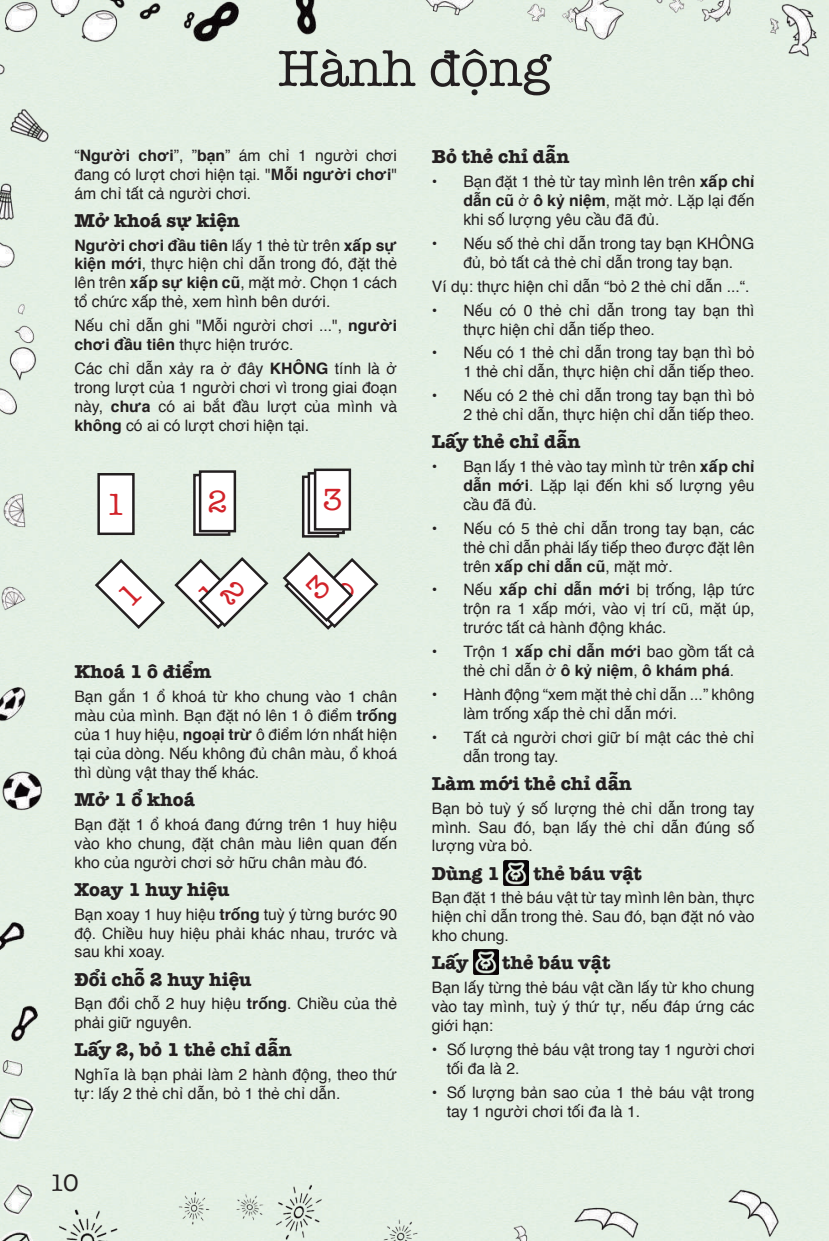
<style>
.page{position:relative;width:829px;height:1241px;background:#fff}
.page>*{position:absolute;margin:0;border:0;box-sizing:border-box;transform-origin:0 0}
.t1{font:52.5px "American Typewriter";color:#231f20}
.t2{font:31.5px "American Typewriter";color:#d1232a}
.t3{font:24.5px "American Typewriter";color:#231f20}
.t4{font:700 19.25px "American Typewriter";color:#231f20}
.t5{font:15.75px/18.9px "Helvetica";color:#231f20;text-align:justify}
.s1{font-weight:700}
</style>
<div class="page">
<div style="left:0;top:0;width:828px;height:1240px;background:#e4efe4"></div>
<img style="left:504px;top:860px;width:24px;height:24px">
<img style="left:473px;top:949px;width:25px;height:25px">
<div style="left:99px;top:474px;width:34px;height:59px;background:#fff"></div>
<div style="left:97px;top:473px;width:38px;height:62px;border:2px solid #231f20"></div>
<svg style="left:196px;top:477px;width:31px;height:56px"></svg>
<div style="left:193px;top:474px;width:37px;height:62px;border:2px solid #231f20"></div>
<div style="left:200px;top:471px;width:35px;height:60px;background:#fff"></div>
<div style="left:199px;top:470px;width:37px;height:62px;border:2px solid #231f20"></div>
<div style="left:303px;top:476px;width:35px;height:60px;background:#fff"></div>
<div style="left:302px;top:475px;width:37px;height:62px;border:2px solid #231f20"></div>
<svg style="left:310px;top:475px;width:32px;height:56px"></svg>
<div style="left:307px;top:472px;width:38px;height:62px;border:2px solid #231f20"></div>
<div style="left:315px;top:469px;width:35px;height:60px;background:#fff"></div>
<div style="left:314px;top:468px;width:37px;height:62px;border:2px solid #231f20"></div>
<svg style="left:93px;top:555px;width:177px;height:75px"></svg>
<svg style="left:281px;top:550px;width:99px;height:81px"></svg>
<h1 class="t1" style="left:278px;top:28px;width:275px">Hành động</h1>
<p class="t5" style="left:74px;top:146px;width:324px">“<span class="s1">Người chơi</span>”, ”<span class="s1">bạn</span>” ám chỉ 1 người chơi đang có lượt chơi hiện tại. "<span class="s1">Mỗi người chơi</span>" ám chỉ tất cả người chơi.</p>
<p class="t4" style="left:74px;top:203px;width:167px">Mở khoá sự kiện</p>
<p class="t5" style="left:74px;top:236px;width:324px"><span class="s1">Người chơi đầu tiên</span> lấy 1 thẻ từ trên <span class="s1">xấp sự kiện mới</span>, thực hiện chỉ dẫn trong đó, đặt thẻ lên trên <span class="s1">xấp sự kiện cũ</span>, mặt mở. Chọn 1 cách tổ chức xấp thẻ, xem hình bên dưới.</p>
<p class="t5" style="left:74px;top:316px;width:324px">Nếu chỉ dẫn ghi "Mỗi người chơi ...", <span class="s1">người chơi đầu tiên</span> thực hiện trước.</p>
<p class="t5" style="left:74px;top:359px;width:324px">Các chỉ dẫn xảy ra ở đây <span class="s1">KHÔNG</span> tính là ở trong lượt của 1 người chơi vì trong giai đoạn này, <span class="s1">chưa</span> có ai bắt đầu lượt của mình và <span class="s1">không</span> có ai có lượt chơi hiện tại.</p>
<h2 class="t2" style="left:106px;top:480px;width:22px">1</h2>
<h2 class="t2" style="left:202px;top:479px;width:27px">12</h2>
<h2 class="t2" style="left:310px;top:479px;width:33px">123</h2>
<p class="t4" style="left:74px;top:655px;width:138px">Khoá 1 ô điểm</p>
<p class="t5" style="left:74px;top:687px;width:324px">Bạn gắn 1 ổ khoá từ kho chung vào 1 chân màu của mình. Bạn đặt nó lên 1 ô điểm <span class="s1">trống </span>của 1 huy hiệu, <span class="s1">ngoại trừ</span> ô điểm lớn nhất hiện tại của dòng. Nếu không đủ chân màu, ổ khoá thì dùng vật thay thế khác.</p>
<p class="t4" style="left:74px;top:782px;width:122px">Mở 1 ổ khoá</p>
<p class="t5" style="left:74px;top:815px;width:324px">Bạn đặt 1 ổ khoá đang đứng trên 1 huy hiệu vào kho chung, đặt chân màu liên quan đến kho của người chơi sở hữu chân màu đó.</p>
<p class="t4" style="left:74px;top:872px;width:156px">Xoay 1 huy hiệu</p>
<p class="t5" style="left:74px;top:904px;width:324px">Bạn xoay 1 huy hiệu <span class="s1">trống</span> tuỳ ý từng bước 90 độ. Chiều huy hiệu phải khác nhau, trước và sau khi xoay.</p>
<p class="t4" style="left:74px;top:962px;width:178px">Đổi chỗ 2 huy hiệu</p>
<p class="t5" style="left:74px;top:994px;width:324px">Bạn đổi chỗ 2 huy hiệu <span class="s1">trống</span>. Chiều của thẻ phải giữ nguyên.</p>
<p class="t4" style="left:74px;top:1033px;width:219px">Lấy 2, bỏ 1 thẻ chỉ dẫn</p>
<p class="t5" style="left:74px;top:1065px;width:324px">Nghĩa là bạn phải làm 2 hành động, theo thứ tự: lấy 2 thẻ chỉ dẫn, bỏ 1 thẻ chỉ dẫn.</p>
<h3 class="t3" style="left:50px;top:1164px;width:31px">10</h3>
<p class="t4" style="left:432px;top:140px;width:139px">Bỏ thẻ chỉ dẫn</p>
<p class="t5" style="left:463px;top:173px;width:292px;text-indent:-32px">• Bạn đặt 1 thẻ từ tay mình lên trên <span class="s1">xấp chỉ dẫn cũ</span> ở <span class="s1">ô kỷ niệm</span>, mặt mở. Lặp lại đến khi số lượng yêu cầu đã đủ.</p>
<p class="t5" style="left:463px;top:234px;width:292px;text-indent:-32px">• Nếu số thẻ chỉ dẫn trong tay bạn KHÔNG đủ, bỏ tất cả thẻ chỉ dẫn trong tay bạn.</p>
<p class="t5" style="left:432px;top:277px;width:319px">Ví dụ: thực hiện chỉ dẫn “bỏ 2 thẻ chỉ dẫn ...“.</p>
<p class="t5" style="left:463px;top:301px;width:292px;text-indent:-32px">• Nếu có 0 thẻ chỉ dẫn trong tay bạn thì thực hiện chỉ dẫn tiếp theo.</p>
<p class="t5" style="left:432px;top:344px;width:324px;text-align:right">• Nếu có 1 thẻ chỉ dẫn trong tay bạn thì bỏ<br>1 thẻ chỉ dẫn, thực hiện chỉ dẫn tiếp theo.</p>
<p class="t5" style="left:432px;top:386px;width:324px;text-align:right">• Nếu có 2 thẻ chỉ dẫn trong tay bạn thì bỏ<br>2 thẻ chỉ dẫn, thực hiện chỉ dẫn tiếp theo.</p>
<p class="t4" style="left:432px;top:425px;width:150px">Lấy thẻ chỉ dẫn</p>
<p class="t5" style="left:463px;top:457px;width:292px;text-indent:-32px">• Bạn lấy 1 thẻ vào tay mình từ trên <span class="s1">xấp chỉ dẫn mới</span>. Lặp lại đến khi số lượng yêu cầu đã đủ.</p>
<p class="t5" style="left:463px;top:519px;width:292px;text-indent:-32px">• Nếu có 5 thẻ chỉ dẫn trong tay bạn, các thẻ chỉ dẫn phải lấy tiếp theo được đặt lên trên <span class="s1">xấp chỉ dẫn cũ</span>, mặt mở.</p>
<p class="t5" style="left:463px;top:581px;width:292px;text-indent:-32px">• Nếu <span class="s1">xấp chỉ dẫn mới</span> bị trống, lập tức trộn ra 1 xấp mới, vào vị trí cũ, mặt úp, trước tất cả hành động khác.</p>
<p class="t5" style="left:463px;top:642px;width:292px;text-indent:-32px">• Trộn 1 <span class="s1">xấp chỉ dẫn mới</span> bao gồm tất cả thẻ chỉ dẫn ở <span class="s1">ô kỷ niệm</span>, <span class="s1">ô khám phá</span>.</p>
<p class="t5" style="left:463px;top:685px;width:292px;text-indent:-32px">• Hành động “xem mặt thẻ chỉ dẫn ...” không làm trống xấp thẻ chỉ dẫn mới.</p>
<p class="t5" style="left:463px;top:728px;width:292px;text-indent:-32px">• Tất cả người chơi giữ bí mật các thẻ chỉ dẫn trong tay.</p>
<p class="t4" style="left:432px;top:766px;width:201px">Làm mới thẻ chỉ dẫn</p>
<p class="t5" style="left:432px;top:799px;width:324px">Bạn bỏ tuỳ ý số lượng thẻ chỉ dẫn trong tay mình. Sau đó, bạn lấy thẻ chỉ dẫn đúng số lượng vừa bỏ.</p>
<p class="t4" style="left:432px;top:856px;width:69px">Dùng 1</p>
<p class="t4" style="left:533px;top:856px;width:110px">thẻ báu vật</p>
<p class="t5" style="left:432px;top:888px;width:324px">Bạn đặt 1 thẻ báu vật từ tay mình lên bàn, thực hiện chỉ dẫn trong thẻ. Sau đó, bạn đặt nó vào kho chung.</p>
<p class="t4" style="left:432px;top:946px;width:38px">Lấy</p>
<p class="t4" style="left:502px;top:946px;width:110px">thẻ báu vật</p>
<p class="t5" style="left:432px;top:978px;width:324px">Bạn lấy từng thẻ báu vật cần lấy từ kho chung vào tay mình, tuỳ ý thứ tự, nếu đáp ứng các giới hạn:</p>
<p class="t5" style="left:446px;top:1040px;width:309px;text-indent:-15px">• Số lượng thẻ báu vật trong tay 1 người chơi tối đa là 2.</p>
<p class="t5" style="left:446px;top:1082px;width:309px;text-indent:-15px">• Số lượng bản sao của 1 thẻ báu vật trong tay 1 người chơi tối đa là 1.</p>
</div>
